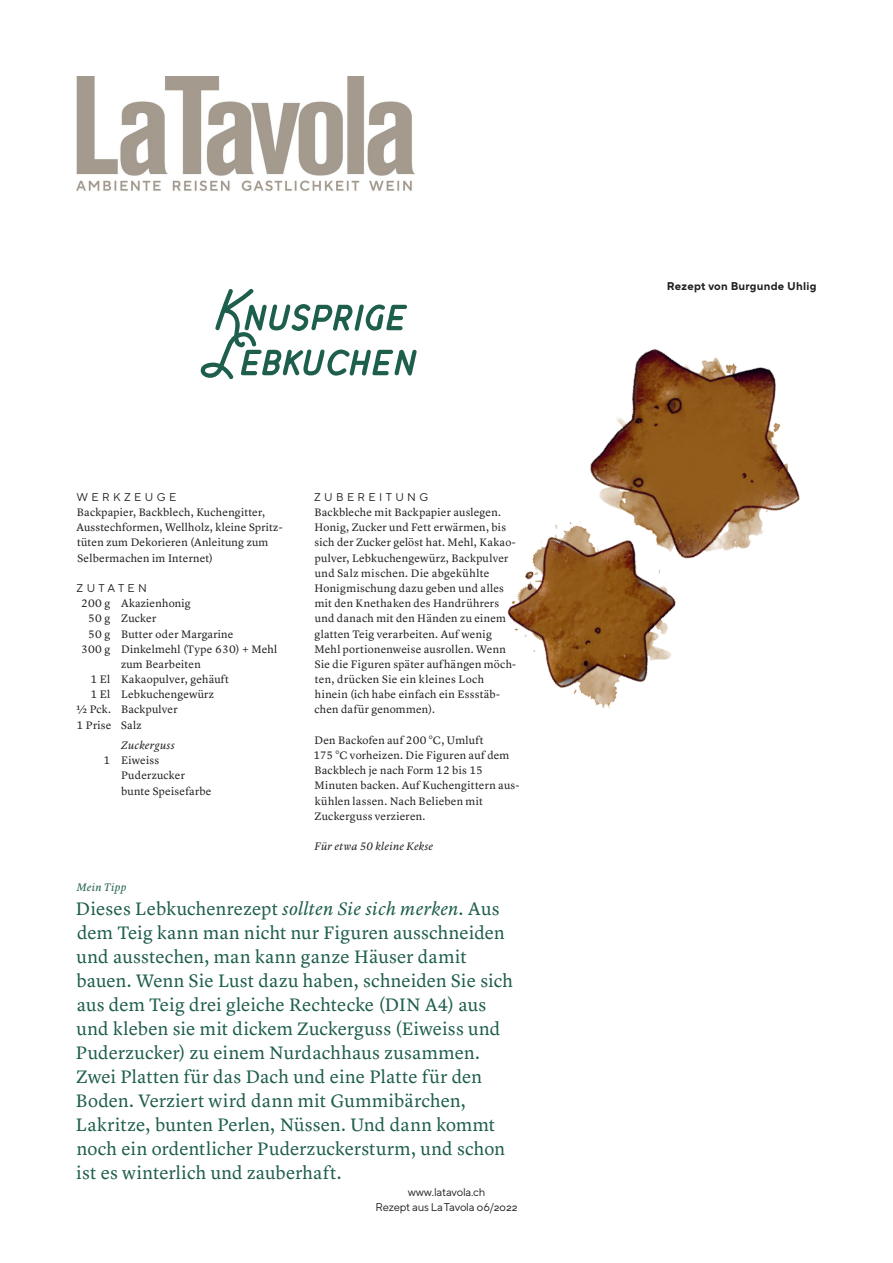
<style>
.page{position:relative;width:893px;height:1263px;background:#fff}
.page>*{position:absolute;margin:0;border:0;box-sizing:border-box;transform-origin:0 0}
.Lead_weiss_auf_unru{font:52.5px "Chippewa Falls";color:#1e5e4d}
.Rezept_Liste_Zutate{font:18.75px/24px "Lyon Text";letter-spacing:.01em;color:#1e5e4d}
.Rezept_Liste_Zutate-2{font:11.25px/15.1px "Lyon Text";letter-spacing:.02em;color:#231f20}
.Quellenangabe{font:11.25px "TT Norms Pro";letter-spacing:-.02em;color:#231f20}
.Rezept_Liste_Zutate-3{font:italic 11.25px "Lyon Text";letter-spacing:.025em;color:#231f20}
.Rezept_Liste_Zutate-4{font:11.25px "TT Norms Pro";letter-spacing:.3em;color:#231f20}
.Rezept_Liste_Zutate-5{font:700 11.25px "TT Norms Pro";letter-spacing:.02em;color:#231f20}
.Rezept_Liste_Zutate-6{font:italic 11.25px "Lyon Text";letter-spacing:.025em;color:#1e5e4d}
.s1{font-style:italic}
</style>
<div class="page">
<img style="left:77px;top:77px;width:338px;height:115px">
<img style="left:498px;top:524px;width:179px;height:184px">
<img style="left:567px;top:349px;width:233px;height:238px">
<p class="Lead_weiss_auf_unru" style="left:213px;top:273px;width:195px">Knusprige</p>
<p class="Lead_weiss_auf_unru" style="left:201px;top:318px;width:217px">Lebkuchen</p>
<p class="Rezept_Liste_Zutate-4" style="left:77px;top:489px;width:101px">WERKZEUGE</p>
<p class="Rezept_Liste_Zutate-2" style="left:76px;top:504px;width:208px">Backpapier, Backblech, Kuchengitter, Ausstechformen, Wellholz, kleine Spritz&shy;tüten zum Dekorieren (Anleitung zum Selbermachen im Internet)</p>
<p class="Rezept_Liste_Zutate-4" style="left:77px;top:580px;width:72px">ZUTATEN</p>
<p class="Rezept_Liste_Zutate-2" style="left:81px;top:595px;width:111px">200 g Akazienhonig</p>
<p class="Rezept_Liste_Zutate-2" style="left:88px;top:610px;width:70px">50 g Zucker</p>
<p class="Rezept_Liste_Zutate-2" style="left:88px;top:625px;width:147px">50 g Butter oder Margarine</p>
<p class="Rezept_Liste_Zutate-2" style="left:81px;top:640px;width:198px">300 g Dinkelmehl (Type 630) + Mehl</p>
<p class="Rezept_Liste_Zutate-2" style="left:121px;top:656px;width:81px">zum Bearbeiten</p>
<p class="Rezept_Liste_Zutate-2" style="left:90px;top:671px;width:140px">1 El Kakaopulver, gehäuft</p>
<p class="Rezept_Liste_Zutate-2" style="left:90px;top:686px;width:125px">1 El Lebkuchengewürz</p>
<p class="Rezept_Liste_Zutate-2" style="left:77px;top:701px;width:103px">½ Pck. Backpulver</p>
<p class="Rezept_Liste_Zutate-2" style="left:77px;top:716px;width:67px">1 Prise Salz</p>
<p class="Rezept_Liste_Zutate-3" style="left:121px;top:736px;width:55px">Zuckerguss</p>
<p class="Rezept_Liste_Zutate-2" style="left:104px;top:752px;width:57px">1 Eiweiss</p>
<p class="Rezept_Liste_Zutate-2" style="left:121px;top:767px;width:65px">Puderzucker</p>
<p class="Rezept_Liste_Zutate-2" style="left:121px;top:782px;width:92px">bunte Speisefarbe</p>
<p class="Rezept_Liste_Zutate-4" style="left:314px;top:489px;width:116px">ZUBEREITUNG</p>
<p class="Rezept_Liste_Zutate-2" style="left:314px;top:504px;width:188px">Backbleche mit Backpapier auslegen.</p>
<p class="Rezept_Liste_Zutate-2" style="left:314px;top:519px;width:203px">Honig, Zucker und Fett erwärmen, bis sich der Zucker gelöst hat. Mehl, Kakao&shy;pulver, Lebkuchengewürz, Backpulver und Salz mischen. Die abgekühlte Honigmischung dazu geben und alles mit den Knethaken des Handrührers und danach mit den Händen zu einem glatten Teig verarbeiten. Auf wenig Mehl portionenweise ausrollen. Wenn Sie die Figuren später aufhängen möch&shy;ten, drücken Sie ein kleines Loch</p>
<p class="Rezept_Liste_Zutate-2" style="left:314px;top:686px;width:187px">hinein (ich habe einfach ein Essstäb&shy;chen dafür genommen).</p>
<p class="Rezept_Liste_Zutate-2" style="left:314px;top:732px;width:171px">Den Backofen auf 200 °C, Umluft</p>
<p class="Rezept_Liste_Zutate-2" style="left:313px;top:747px;width:197px">175 °C vorheizen. Die Figuren auf dem<br>Backblech je nach Form 12 bis 15</p>
<p class="Rezept_Liste_Zutate-2" style="left:314px;top:777px;width:206px">Minuten backen. Auf Kuchengittern aus&shy;kühlen lassen. Nach Belieben mit<br>Zuckerguss verzieren.</p>
<p class="Rezept_Liste_Zutate-3" style="left:314px;top:838px;width:120px">Für etwa 50 kleine Kekse</p>
<p class="Rezept_Liste_Zutate-6" style="left:77px;top:878px;width:51px">Mein Tipp</p>
<p class="Rezept_Liste_Zutate" style="left:76px;top:895px;width:439px">Dieses Lebkuchenrezept <span class="s1">sollten Sie sich merken.</span> Aus dem Teig kann man nicht nur Figuren ausschneiden und ausstechen, man kann ganze Häuser damit bauen. Wenn Sie Lust dazu haben, schneiden Sie sich aus dem Teig drei gleiche Rechtecke (DIN A4) aus und kleben sie mit dickem Zuckerguss (Eiweiss und Puderzucker) zu einem Nurdachhaus zusammen.<br>Zwei Platten für das Dach und eine Platte für den Boden. Verziert wird dann mit Gummibärchen, Lakritze, bunten Perlen, Nüssen. Und dann kommt noch ein ordentlicher Puderzuckersturm, und schon ist es winterlich und zauberhaft.</p>
<p class="Quellenangabe" style="left:408px;top:1184px;width:79px">www.latavola.ch</p>
<p class="Quellenangabe" style="left:375px;top:1199px;width:144px">Rezept aus La Tavola 06/2022</p>
<p class="Rezept_Liste_Zutate-5" style="left:667px;top:278px;width:151px">Rezept von Burgunde Uhlig</p>
</div>
